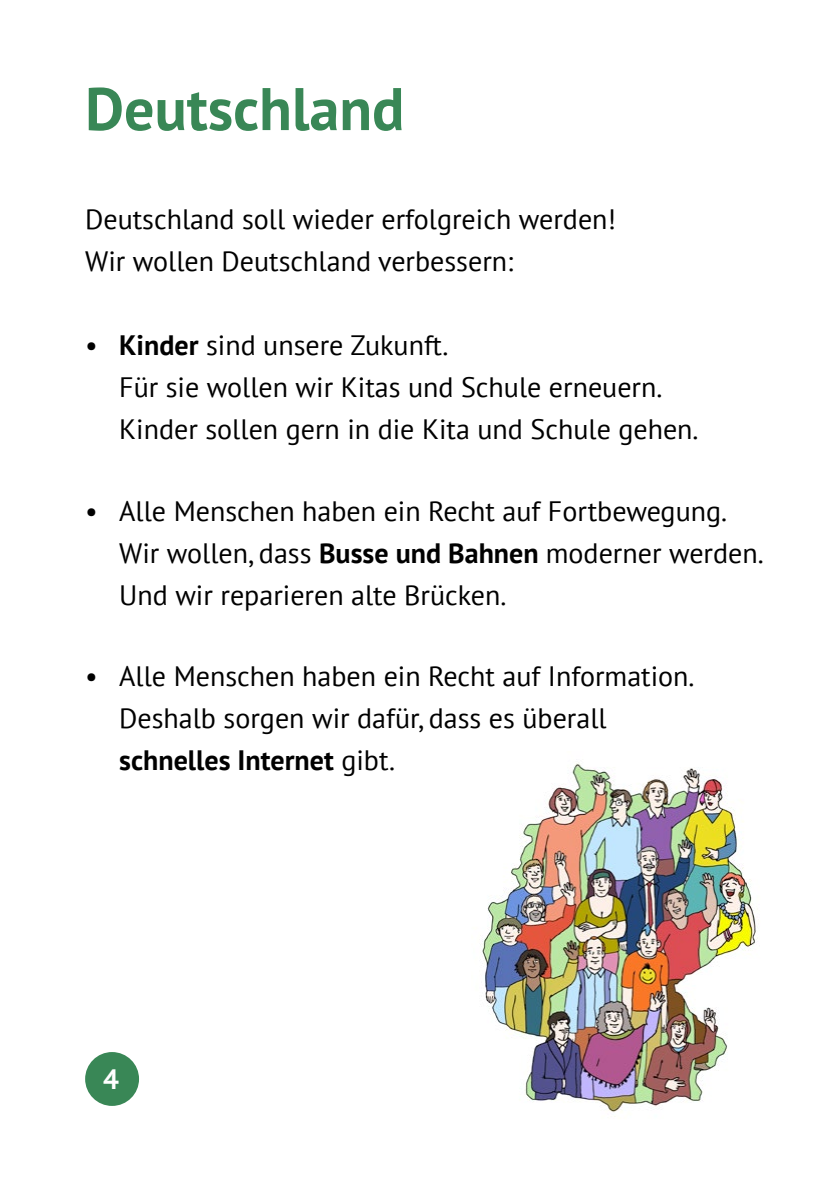
<style>
.page{position:relative;width:840px;height:1191px;background:#fff}
.page>*{position:absolute;margin:0;border:0;box-sizing:border-box;transform-origin:0 0}
.t1{font:700 60px "PT Sans";color:#398756}
.t2{font:28px/42px "PT Sans";color:#000}
.t3{font:700 28px "PT Sans";color:#fff}
.s1{font-weight:700}
</style>
<div class="page">
<div style="left:85px;top:1052px;width:54px;height:54px;background:#398756;border-radius:50%"></div>
<img style="left:482px;top:762px;width:276px;height:355px">
<h1 class="t1" style="left:85px;top:69px;width:320px">Deutschland</h1>
<p class="t2" style="left:85px;top:197px;width:532px">Deutschland soll wieder erfolgreich werden!<br>Wir wollen Deutschland verbessern:</p>
<p class="t2" style="left:119px;top:323px;width:580px;text-indent:-34px">• <span class="s1">Kinder</span> sind unsere Zukunft.<br>Für sie wollen wir Kitas und Schule erneuern.<br>Kinder sollen gern in die Kita und Schule gehen.</p>
<p class="t2" style="left:119px;top:489px;width:645px;text-indent:-34px">• Alle Menschen haben ein Recht auf Fortbewegung.<br>Wir wollen, dass <span class="s1">Busse und Bahnen</span> moderner werden.<br>Und wir reparieren alte Brücken.</p>
<p class="t2" style="left:119px;top:655px;width:576px;text-indent:-34px">• Alle Menschen haben ein Recht auf Information.<br>Deshalb sorgen wir dafür, dass es überall <span class="s1">schnelles Internet</span> gibt.</p>
<p class="t3" style="left:103px;top:1060px;width:17px">4</p>
</div>
